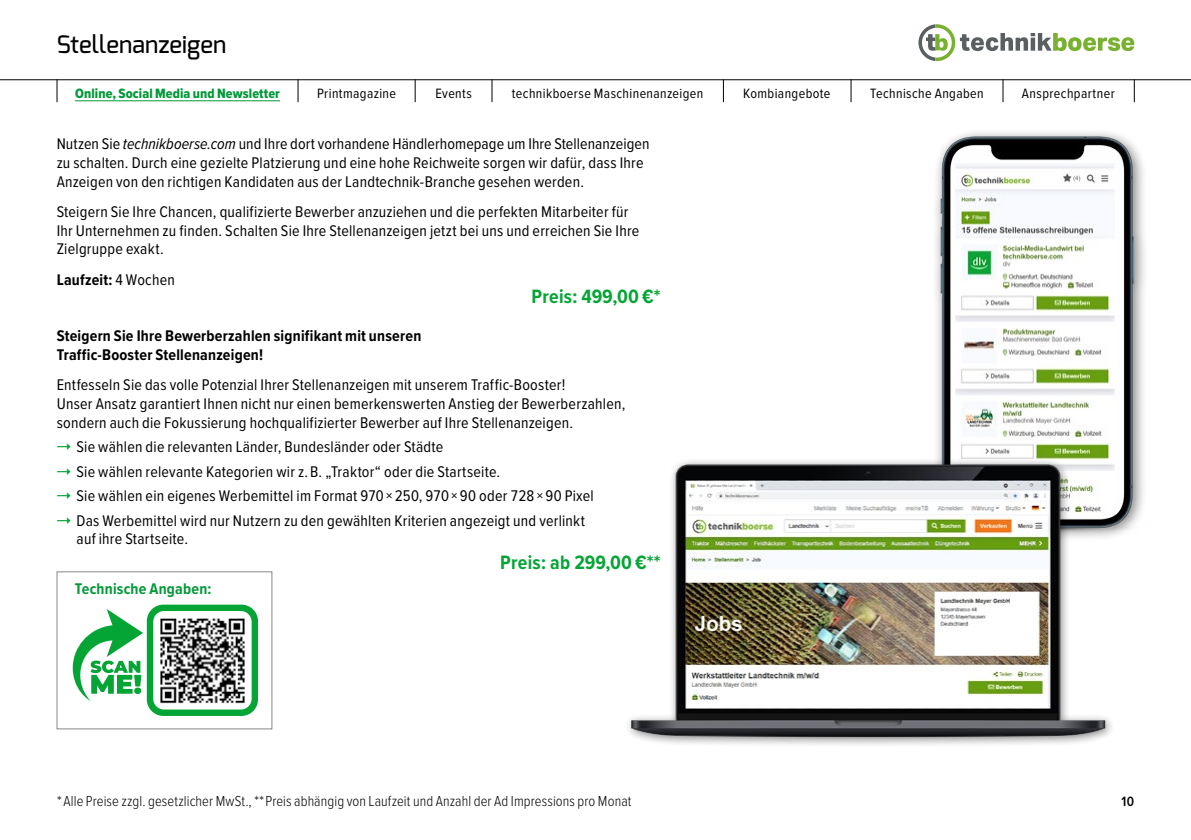
<style>
.page{position:relative;width:1191px;height:840px;background:#fff}
.page>*{position:absolute;margin:0;border:0;box-sizing:border-box;transform-origin:0 0}
.t1{font:500 24px "Exo";letter-spacing:.005em;color:#000}
.t2{font:700 20px "Proxima Nova Cond";letter-spacing:.01em;color:#05a535}
.t3{font:16px/18.8px "Proxima Nova Cond";letter-spacing:.015em;color:#000}
.t4{font:700 16px/18.8px "Proxima Nova Cond";letter-spacing:.015em;color:#000}
.t5{font:700 16px "Proxima Nova Cond";letter-spacing:.015em;color:#009937}
.t6{font:300 15px "Proxima Nova Cond";letter-spacing:.005em;color:#000}
.t7{font:14px "Proxima Nova Cond";letter-spacing:.03em;color:#000}
.t8{font:14px "Proxima Nova Cond Extrabld";letter-spacing:.01em;color:#009937}
.t9{font:600 14px "Proxima Nova Cond";color:#000}
.s1{font-style:italic}
.s2{font-weight:400}
</style>
<div class="page">
<hr style="left:0;top:79px;width:1191px;height:1px;background:#000">
<svg style="left:1134px;top:79px;width:1px;height:23px"></svg>
<svg style="left:1002px;top:79px;width:1px;height:23px"></svg>
<svg style="left:850px;top:79px;width:1px;height:23px"></svg>
<svg style="left:723px;top:79px;width:1px;height:23px"></svg>
<svg style="left:491px;top:79px;width:1px;height:23px"></svg>
<svg style="left:415px;top:79px;width:1px;height:23px"></svg>
<svg style="left:298px;top:79px;width:1px;height:23px"></svg>
<svg style="left:57px;top:79px;width:1px;height:23px"></svg>
<hr style="left:75px;top:100px;width:205px;height:1px;background:#009937">
<svg style="left:918px;top:24px;width:216px;height:37px"></svg>
<div style="left:931px;top:127px;width:218px;height:416px;background:#000;opacity:.5"></div>
<img style="left:931px;top:137px;width:218px;height:395px">
<div style="left:57px;top:571px;width:215px;height:157px;border:1px solid #868786"></div>
<svg style="left:73px;top:604px;width:185px;height:111px"></svg>
<img style="left:159px;top:616px;width:88px;height:88px">
<div style="left:624px;top:457px;width:491px;height:291px;background:#000;opacity:.5"></div>
<img style="left:624px;top:464px;width:496px;height:273px">
<h1 class="t1" style="left:57px;top:28px;width:171px">Stellenanzeigen</h1>
<p class="t8" style="left:75px;top:83px;width:206px">Online, Social Media und Newsletter</p>
<p class="t7" style="left:743px;top:83px;width:89px">Kombiangebote</p>
<p class="t7" style="left:317px;top:83px;width:81px">Printmagazine</p>
<p class="t7" style="left:435px;top:83px;width:38px">Events</p>
<p class="t7" style="left:512px;top:83px;width:193px">technikboerse Maschinenanzeigen</p>
<p class="t7" style="left:870px;top:83px;width:115px">Technische Angaben</p>
<p class="t7" style="left:1022px;top:83px;width:94px">Ansprechpartner</p>
<p class="t3" style="left:57px;top:133px;width:594px">Nutzen Sie <span class="s1">technikboerse.com</span> und Ihre dort vorhandene Händlerhomepage um Ihre Stellenanzeigen zu schalten. Durch eine gezielte Platzierung und eine hohe Reichweite sorgen wir dafür, dass Ihre<br>Anzeigen von den richtigen Kandidaten aus der Landtechnik-Branche gesehen werden.</p>
<p class="t3" style="left:57px;top:201px;width:584px">Steigern Sie Ihre Chancen, qualifizierte Bewerber anzuziehen und die perfekten Mitarbeiter für<br>Ihr Unternehmen zu finden. Schalten Sie Ihre Stellenanzeigen jetzt bei uns und erreichen Sie Ihre<br>Zielgruppe exakt.</p>
<p class="t4" style="left:57px;top:269px;width:120px">Laufzeit: <span class="s2">4 Wochen</span></p>
<p class="t2" style="left:531px;top:282px;width:131px">Preis: 499,00 €*</p>
<p class="t4" style="left:57px;top:326px;width:366px">Steigern Sie Ihre Bewerberzahlen signifikant mit unseren<br>Traffic-Booster Stellenanzeigen!</p>
<p class="t3" style="left:57px;top:374px;width:570px">Entfesseln Sie das volle Potenzial Ihrer Stellenanzeigen mit unserem Traffic-Booster!<br>Unser Ansatz garantiert Ihnen nicht nur einen bemerkenswerten Anstieg der Bewerberzahlen, sondern auch die Fokussierung hochqualifizierter Bewerber auf Ihre Stellenanzeigen.</p>
<p class="t3" style="left:77px;top:433px;width:519px;line-height:24.4px">Sie wählen die relevanten Länder, Bundesländer oder Städte<br>Sie wählen relevante Kategorien wir z. B. „Traktor“ oder die Startseite.<br>Sie wählen ein eigenes Werbemittel im Format 970 × 250, 970 × 90 oder 728 × 90 Pixel Das Werbemittel wird nur Nutzern zu den gewählten Kriterien angezeigt und verlinkt</p>
<p class="t3" style="left:77px;top:528px;width:113px">auf ihre Startseite.</p>
<p class="t2" style="left:500px;top:547px;width:162px">Preis: ab 299,00 €**</p>
<p class="t5" style="left:75px;top:576px;width:138px">Technische Angaben:</p>
<p class="t6" style="left:57px;top:789px;width:575px">* Alle Preise zzgl. gesetzlicher MwSt., ** Preis abhängig von Laufzeit und Anzahl der Ad Impressions pro Monat</p>
<p class="t9" style="left:1121px;top:790px;width:14px">10</p>
</div>
